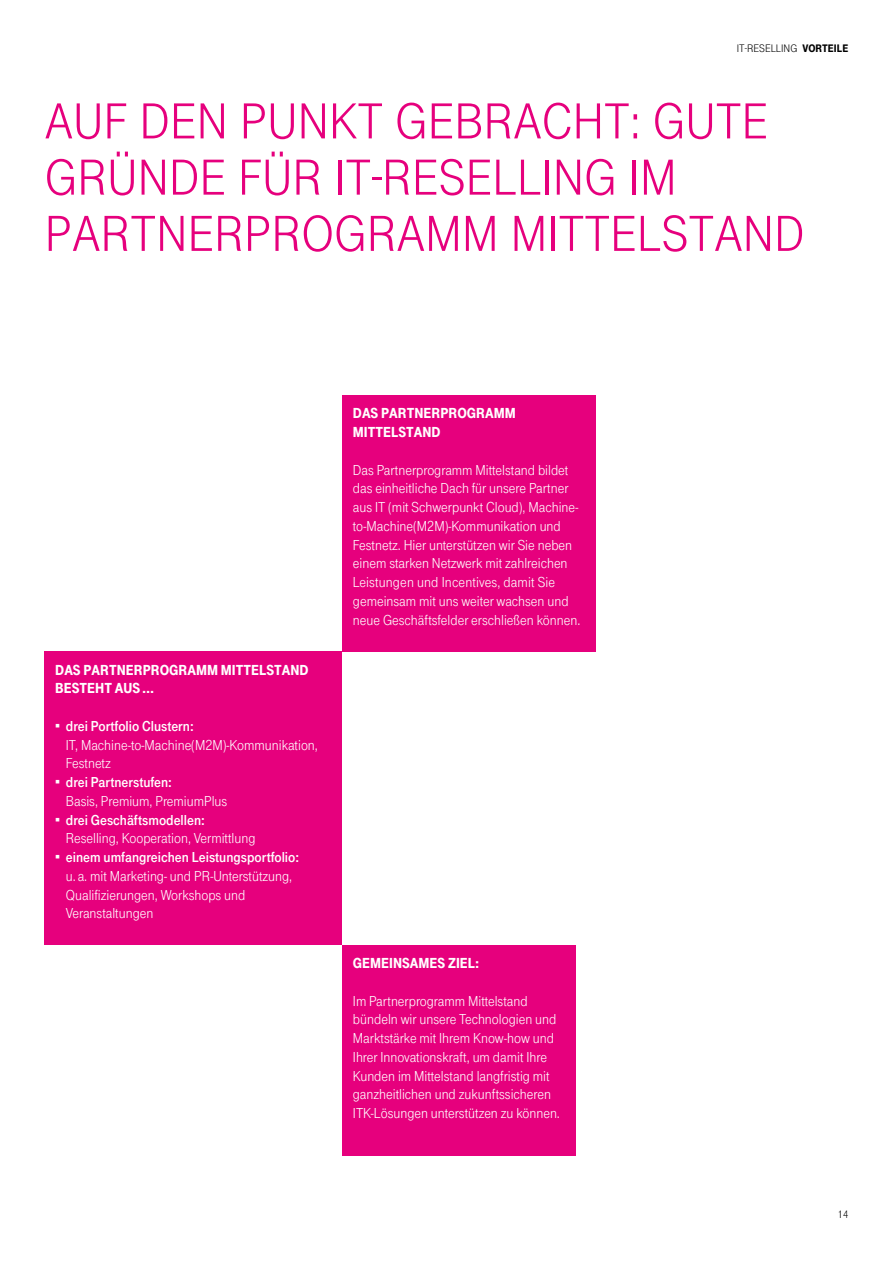
<style>
.page{position:relative;width:893px;height:1263px;background:#fff}
.page>*{position:absolute;margin:0;border:0;box-sizing:border-box;transform-origin:0 0}
.t1{font:52.5px/56.2px "Tele Grotesk Headline";color:#e6007d}
.t2{font:15px/18.8px "Tele Grotesk Norm";color:#fff}
.t3{font:15px "Tele Grotesk Fett";color:#fff}
.t4{font:900 15px "Tele Grotesk Headline";color:#fff}
.t5{font:11.25px "Tele Grotesk Headline";color:#000}
.t6{font:11.25px "Tele Grotesk Norm";color:#000}
.s1{font-weight:900}
</style>
<div class="page">
<div style="left:342px;top:395px;width:253px;height:257px;background:#e6007d"></div>
<div style="left:45px;top:652px;width:297px;height:293px;background:#e6007d"></div>
<div style="left:342px;top:945px;width:234px;height:210px;background:#e6007d"></div>
<p class="t5" style="left:737px;top:42px;width:73px">IT-RESELLING <span class="s1">VORTEILE</span></p>
<h1 class="t1" style="left:45px;top:94px;width:725px">AUF DEN PUNKT GEBRACHT: GUTE<br>GRÜNDE FÜR IT-RESELLING IM<br>PARTNERPROGRAMM MITT</h1>
<h1 class="t1" style="left:610px;top:206px;width:196px">ELSTAND</h1>
<p class="t4" style="left:55px;top:661px;width:81px">DAS PART NERPROGR</p>
<p class="t4" style="left:187px;top:661px;width:53px">AMM MITTELST</p>
<p class="t4" style="left:282px;top:661px;width:27px">AND</p>
<p class="t4" style="left:55px;top:680px;width:18px">BESTEHT</p>
<p class="t4" style="left:115px;top:680px;width:41px">AUS …</p>
<p class="t3" style="left:55px;top:717px;width:140px">○ drei Portfolio Clustern:</p>
<p class="t2" style="left:66px;top:735px;width:254px">IT, Machine-to-Machine(M2M)-Kommunikation,<br>Festnetz</p>
<p class="t3" style="left:55px;top:774px;width:118px">○ drei Partnerstufen:</p>
<p class="t2" style="left:66px;top:792px;width:163px">Basis, Premium, PremiumPlus</p>
<p class="t3" style="left:55px;top:811px;width:151px">○ drei Geschäftsmodellen:</p>
<p class="t2" style="left:66px;top:829px;width:191px">Reselling, Kooperation, Vermittlung</p>
<p class="t3" style="left:55px;top:849px;width:245px">○ einem umfangreichen Leistungsportfolio:</p>
<p class="t2" style="left:66px;top:867px;width:228px">u. a. mit Marketing- und PR-Unterstützung,<br>Qualifizierungen, Workshops und<br>Veranstaltungen</p>
<p class="t4" style="left:353px;top:405px;width:81px">DAS PART NERPROGR</p>
<p class="t4" style="left:485px;top:405px;width:20px">AMM</p>
<p class="t4" style="left:353px;top:424px;width:19px">MITTELST</p>
<p class="t4" style="left:414px;top:424px;width:27px">AND</p>
<p class="t2" style="left:353px;top:460px;width:229px">Das Partnerprogramm Mittelstand bildet das einheitliche Dach für unsere Partner aus IT (mit Schwerpunkt Cloud), Machine&shy;to-Machine(M2M)-Kommunikation und Festnetz. Hier unterstützen wir Sie neben einem starken Netzwerk mit zahlreichen Leistungen und Incentives, damit Sie gemeinsam mit uns weiter wachsen und neue Geschäftsfelder erschließen können.</p>
<p class="t4" style="left:353px;top:955px;width:18px">GEMEI</p>
<p class="t4" style="left:393px;top:955px;width:35px">NSAMES</p>
<p class="t4" style="left:448px;top:955px;width:8px">ZIEL</p>
<p class="t4" style="left:475px;top:955px;width:6px">:</p>
<p class="t2" style="left:353px;top:991px;width:209px">Im Partnerprogramm Mittelstand bündeln wir unsere Technologien und Marktstärke mit Ihrem Know-how und Ihrer Innovationskraft, um damit Ihre Kunden im Mittelstand langfristig mit ganzheitlichen und zukunftssicheren ITK-Lösungen unterstützen zu können.</p>
<p class="t6" style="left:838px;top:1208px;width:12px">14</p>
</div>
